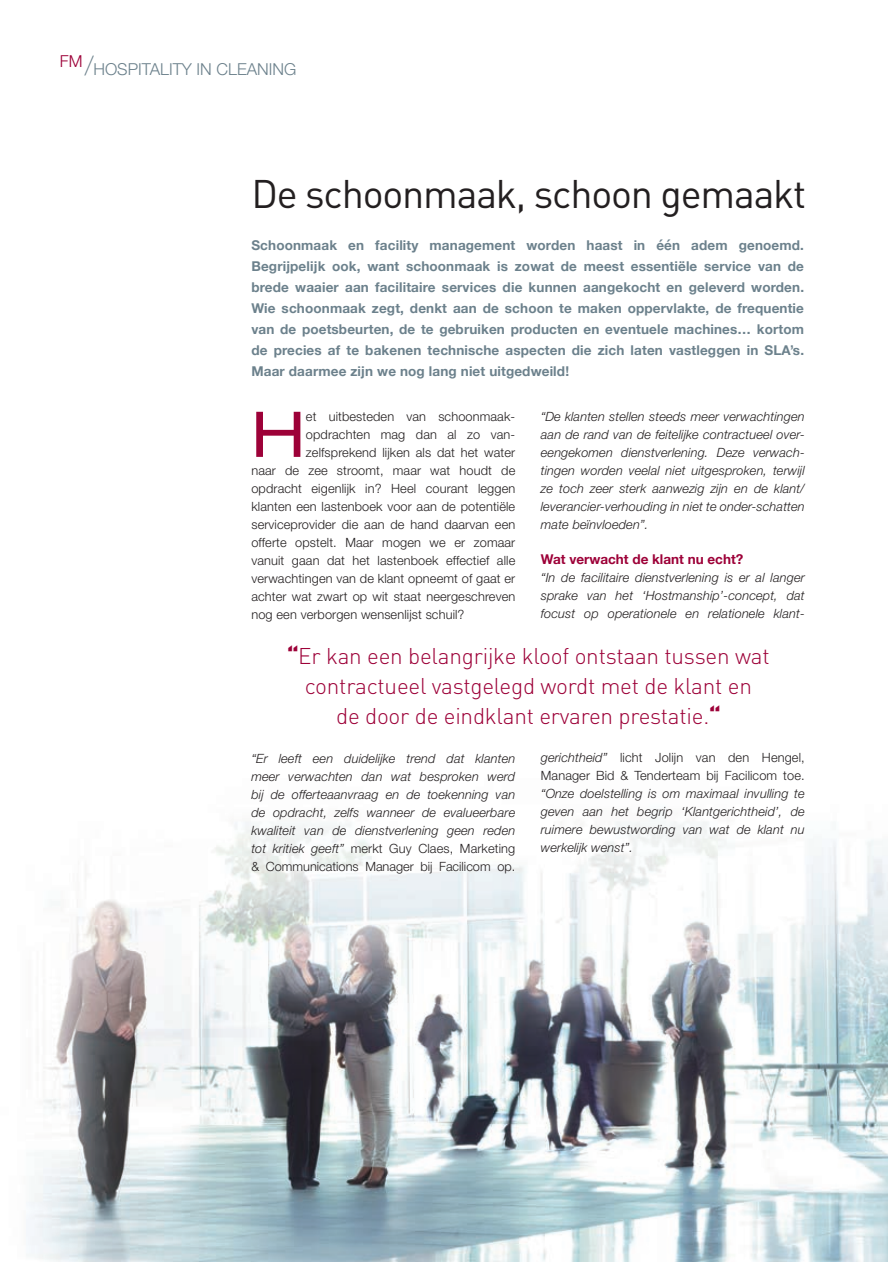
<style>
.page{position:relative;width:888px;height:1262px;background:#fff}
.page>*{position:absolute;margin:0;border:0;box-sizing:border-box;transform-origin:0 0}
.t1{font:expanded 63.15px "Helvetica Neue";color:#9d0138}
.t2{font:39.45px "DINOT";letter-spacing:-.03em;color:#231f20}
.t3{font:300 22.5px/30px "DINOT";letter-spacing:-.01em;color:#9d0138;text-align:center}
.t4{font:300 16.5px "Helvetica Neue";color:#6c818c}
.t5{font:700 13.5px/21px "Helvetica Neue";letter-spacing:.01em;color:#6c818c;text-align:justify}
.t6{font:700 13.5px "Helvetica Neue";color:#9d0138}
.t7{font:italic 300 12.75px/18px "Helvetica Neue";letter-spacing:.01em;color:#231f20;text-align:justify}
.t8{font:300 12.75px/18px "Helvetica Neue";letter-spacing:.01em;color:#231f20}
.s1{font-weight:100;font-size:26.55px}
.s2{font-weight:900}
.s3{font-style:normal}
.s4{font-style:italic}
</style>
<div class="page">
<img style="left:26px;top:822px;width:861px;height:440px">
<p class="t4" style="left:60px;top:59px;width:238px"><sup>FM</sup> <span class="s1">/</span>HOSPITALITY IN CLEANING</p>
<h2 class="t2" style="left:251px;top:167px;width:556px">De schoonmaak, schoon gemaakt</h2>
<p class="t5" style="left:251px;top:235px;width:554px">Schoonmaak en facility management worden haast in één adem genoemd.<br>Begrijpelijk ook, want schoonmaak is zowat de meest essentiële service van de brede waaier aan facilitaire services die kunnen aangekocht en geleverd worden.<br>Wie schoonmaak zegt, denkt aan de schoon te maken oppervlakte, de frequentie van de poetsbeurten, de te gebruiken producten en eventuele machines… kortom de precies af te bakenen technische aspecten die zich laten vastleggen in SLA’s.<br>Maar daarmee zijn we nog lang niet uitgedweild!</p>
<h1 class="t1" style="left:251px;top:396px;width:55px">H</h1>
<p class="t8" style="left:306px;top:407px;width:211px">et uitbesteden van schoonmaak-</p>
<p class="t7" style="left:540px;top:408px;width:265px">“De klanten stellen steeds meer verwachtingen aan de rand van de feitelijke contractueel over&shy;eengekomen dienstverlening. Deze verwach&shy;tingen worden veelal niet uitgesproken, terwijl ze toch zeer sterk aanwezig zijn en de klant/ leverancier-verhouding in niet te onder-schatten mate beïnvloeden”.</p>
<p class="t6" style="left:540px;top:548px;width:204px">Wat verwacht de klant nu echt?</p>
<p class="t7" style="left:540px;top:568px;width:265px">“In de facilitaire dienstverlening is er al langer sprake van het ‘Hostmanship’-concept, dat focust op operationele en relationele klant-</p>
<p class="t8" style="left:306px;top:425px;width:211px">opdrachten mag dan al zo van-</p>
<p class="t8" style="left:306px;top:443px;width:211px">zelfsprekend lijken als dat het water</p>
<p class="t8" style="left:251px;top:461px;width:265px">naar de zee stroomt, maar wat houdt de</p>
<p class="t8" style="left:251px;top:479px;width:265px">opdracht eigenlijk in? Heel courant leggen</p>
<p class="t8" style="left:251px;top:497px;width:265px">klanten een lastenboek voor aan de potentiële</p>
<p class="t8" style="left:251px;top:515px;width:265px">serviceprovider die aan de hand daarvan een</p>
<p class="t8" style="left:251px;top:533px;width:265px">offerte opstelt. Maar mogen we er zomaar</p>
<p class="t8" style="left:251px;top:551px;width:265px">vanuit gaan dat het lastenboek effectief alle</p>
<p class="t8" style="left:251px;top:569px;width:265px">verwachtingen van de klant opneemt of gaat er</p>
<p class="t8" style="left:251px;top:587px;width:265px">achter wat zwart op wit staat neergeschreven</p>
<p class="t8" style="left:251px;top:605px;width:214px">nog een verborgen wensenlijst schuil?</p>
<h3 class="t3" style="left:287px;top:640px;width:484px"><span class="s2">“</span>Er kan een belangrijke kloof ontstaan tussen wat contractueel vastgelegd wordt met de klant en<br>de door de eindklant ervaren prestatie.<span class="s2">“</span></h3>
<p class="t7" style="left:251px;top:749px;width:265px">“Er leeft een duidelijke trend dat klanten meer verwachten dan wat besproken werd bij de offerteaanvraag en de toekenning van de opdracht, zelfs wanneer de evalueerbare kwaliteit van de dienstverlening geen reden tot kritiek geeft” <span class="s3">merkt Guy Claes, Marketing &amp; Communications Manager bij Facilicom op.</span></p>
<p class="t8" style="left:540px;top:748px;width:265px"><span class="s4">gerichtheid”</span> licht Jolijn van den Hengel,<br>Manager Bid &amp; Tenderteam bij Facilicom toe.</p>
<p class="t7" style="left:540px;top:784px;width:265px">“Onze doelstelling is om maximaal invulling te geven aan het begrip ‘Klantgerichtheid’, de ruimere bewustwording van wat de klant nu werkelijk wenst”.</p>
</div>
